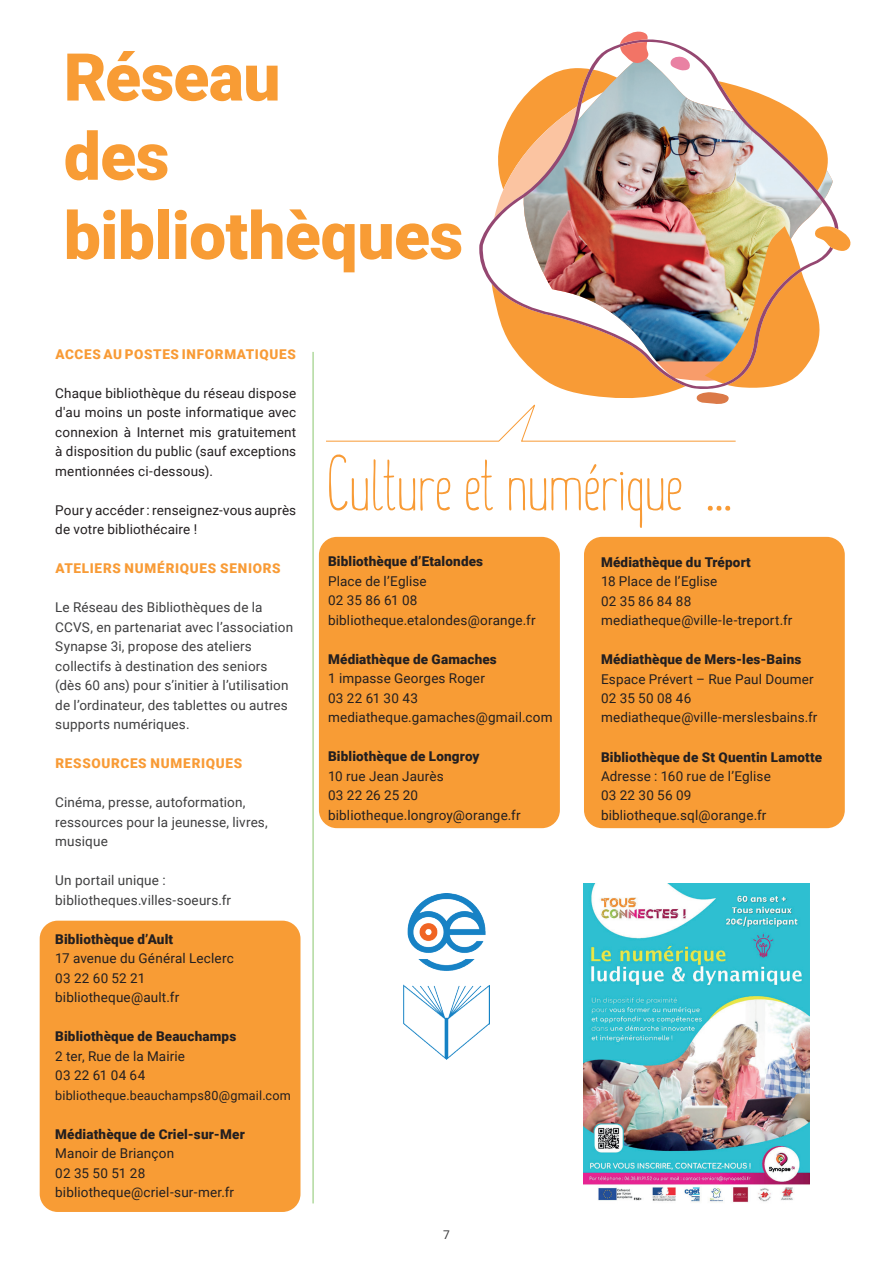
<style>
.page{position:relative;width:893px;height:1263px;background:#fff}
.page>*{position:absolute;margin:0;border:0;box-sizing:border-box;transform-origin:0 0}
.t1{font:300 78px "Summer Font";letter-spacing:-.01em;color:#f89b36}
.t2{font:900 66px/79.2px "Roboto";letter-spacing:-.01em;color:#f89c35}
.t3{font:13.5px/19.5px "Roboto";letter-spacing:.01em;color:#231f20}
.t4{font:13.5px/19.5px "Roboto";letter-spacing:.01em;color:#3e3e3f}
.t5{font:900 13.5px "Roboto";letter-spacing:.01em;color:#231f20}
.t6{font:900 13.5px "Roboto";letter-spacing:.05em;color:#f89b36}
.t7{font:12.75px "Roboto";letter-spacing:.015em;color:#231f20}
.t8{font:12px "Roboto";color:#3e3e3f}
</style>
<div class="page">
<div style="left:584px;top:537px;width:261px;height:291px;background:#f89c35;border-radius:18px"></div>
<div style="left:319px;top:537px;width:241px;height:291px;background:#f89c35;border-radius:18px"></div>
<div style="left:40px;top:921px;width:260px;height:291px;background:#f89c35;border-radius:18px"></div>
<hr style="left:313px;top:352px;width:1px;height:851px;background:#89c76d">
<img style="left:479px;top:39px;width:359px;height:352px">
<img style="left:494px;top:31px;width:154px;height:188px">
<svg style="left:813px;top:225px;width:38px;height:26px"></svg>
<svg style="left:326px;top:392px;width:410px;height:50px"></svg>
<svg style="left:670px;top:56px;width:20px;height:15px"></svg>
<img style="left:403px;top:893px;width:87px;height:167px">
<img style="left:584px;top:883px;width:226px;height:320px">
<h2 class="t2" style="left:64px;top:35px;width:401px">Réseau<br>des bibliothèques</h2>
<p class="t6" style="left:56px;top:345px;width:242px">ACCES AU POSTES INFORMATIQUES</p>
<p class="t3" style="left:55px;top:383px;width:242px;text-align:justify">Chaque bibliothèque du réseau dispose d'au moins un poste informatique avec connexion à Internet mis gratuitement à disposition du public (sauf exceptions mentionnées ci-dessous).</p>
<p class="t3" style="left:55px;top:500px;width:242px">Pour y accéder : renseignez-vous auprès de votre bibliothécaire !</p>
<p class="t6" style="left:56px;top:559px;width:226px">ATELIERS NUMÉRIQUES SENIORS</p>
<p class="t4" style="left:55px;top:597px;width:239px">Le Réseau des Bibliothèques de la CCVS, en partenariat avec l’association Synapse 3i, propose des ateliers collectifs à destination des seniors (dès 60 ans) pour s’initier à l’utilisation de l’ordinateur, des tablettes ou autres supports numériques.</p>
<p class="t6" style="left:56px;top:754px;width:188px">RESSOURCES NUMERIQUES</p>
<p class="t4" style="left:55px;top:792px;width:214px">Cinéma, presse, autoformation, ressources pour la jeunesse, livres, musique</p>
<p class="t4" style="left:55px;top:870px;width:177px">Un portail unique : bibliotheques.villes-soeurs.fr</p>
<p class="t5" style="left:55px;top:929px;width:119px">Bibliothèque d’Ault</p>
<p class="t3" style="left:55px;top:948px;width:180px">17 avenue du Général Leclerc<br>03 22 60 52 21 bibliotheque@ault.fr</p>
<p class="t5" style="left:55px;top:1027px;width:183px">Bibliothèque de Beauchamps</p>
<p class="t3" style="left:55px;top:1046px;width:131px">2 ter, Rue de la Mairie<br>03 22 61 04 64</p>
<p class="t7" style="left:55px;top:1086px;width:237px">bibliotheque.beauchamps80@gmail.com</p>
<p class="t5" style="left:55px;top:1125px;width:191px">Médiathèque de Criel-sur-Mer</p>
<p class="t3" style="left:55px;top:1143px;width:180px">Manoir de Briançon<br>02 35 50 51 28 bibliotheque@criel-sur-mer.fr</p>
<h1 class="t1" style="left:326px;top:437px;width:407px">Culture et numérique ...</h1>
<p class="t5" style="left:328px;top:552px;width:157px">Bibliothèque d’Etalondes</p>
<p class="t3" style="left:328px;top:571px;width:209px">Place de l’Eglise<br>02 35 86 61 08 bibliotheque.etalondes@orange.fr</p>
<p class="t5" style="left:328px;top:650px;width:170px">Médiathèque de Gamaches</p>
<p class="t3" style="left:328px;top:668px;width:226px">1 impasse Georges Roger<br>03 22 61 30 43 mediatheque.gamaches@gmail.com</p>
<p class="t5" style="left:328px;top:747px;width:153px">Bibliothèque de Longroy</p>
<p class="t3" style="left:328px;top:766px;width:194px">10 rue Jean Jaurès<br>03 22 26 25 20 bibliotheque.longroy@orange.fr</p>
<p class="t5" style="left:601px;top:552px;width:151px">Médiathèque du Tréport</p>
<p class="t3" style="left:601px;top:571px;width:193px">18 Place de l’Eglise<br>02 35 86 84 88 mediatheque@ville-le-treport.fr</p>
<p class="t5" style="left:601px;top:650px;width:202px">Médiathèque de Mers-les-Bains</p>
<p class="t3" style="left:601px;top:668px;width:218px">Espace Prévert – Rue Paul Doumer<br>02 35 50 08 46 mediatheque@ville-merslesbains.fr</p>
<p class="t5" style="left:601px;top:747px;width:223px">Bibliothèque de St Quentin Lamotte</p>
<p class="t3" style="left:601px;top:766px;width:171px">Adresse : 160 rue de l’Eglise<br>03 22 30 56 09 bibliotheque.sql@orange.fr</p>
<p class="t8" style="left:443px;top:1226px;width:8px">7</p>
</div>
